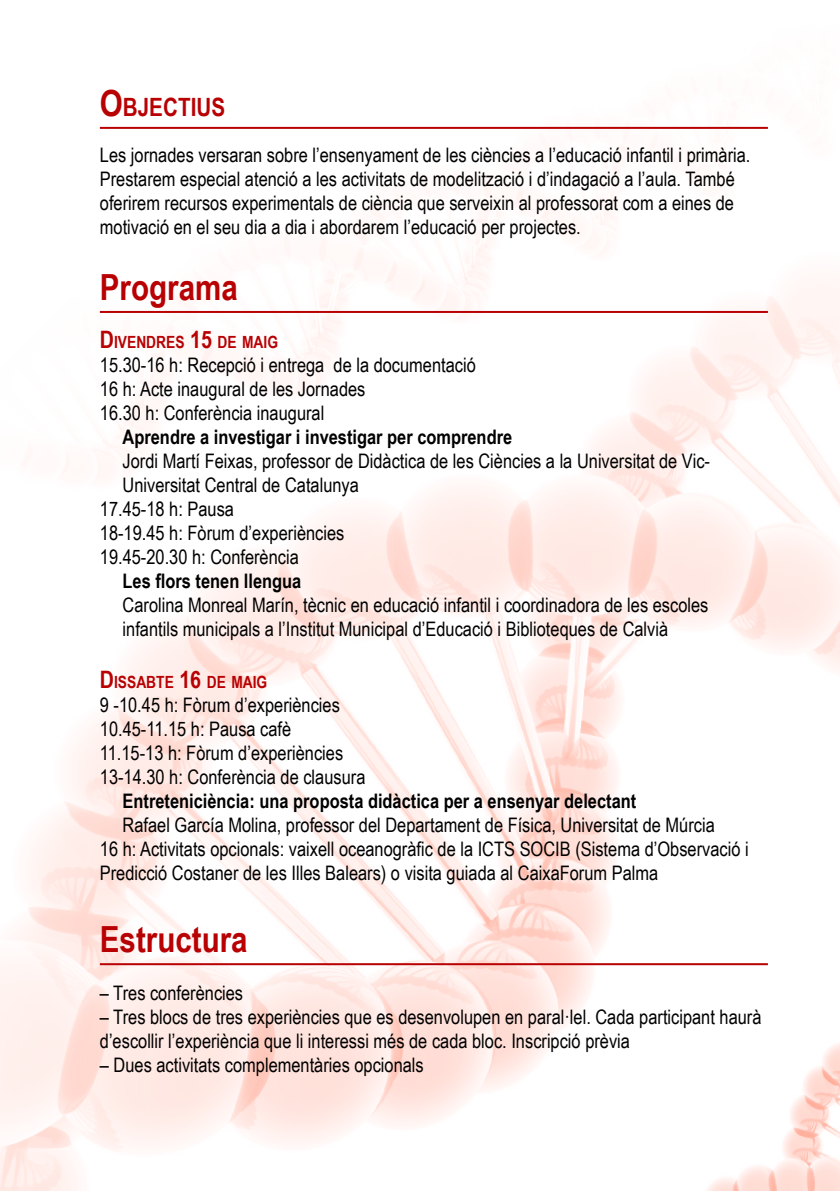
<style>
.page{position:relative;width:840px;height:1191px;background:#fff}
.page>*{position:absolute;margin:0;border:0;box-sizing:border-box;transform-origin:0 0}
.t1{font:700 36px "Arial Narrow";color:#b80103}
.t2{font:700 25.2px "Arial Narrow";color:#b80103}
.t3{font:20px/24px "Arial Narrow";color:#000}
.t4{font:700 20px "Arial Narrow";color:#000}
.t5{font:700 16.8px "Arial Narrow";color:#b80103}
.s1{font-size:36px}
.s2{font-size:24px}
</style>
<div class="page">
<img style="left:0;top:126px;width:839px;height:1065px">
<hr style="left:100px;top:127px;width:667px;height:2px;background:#b80103">
<hr style="left:100px;top:311px;width:667px;height:2px;background:#b80103">
<hr style="left:100px;top:963px;width:667px;height:2px;background:#b80103">
<p class="t2" style="left:100px;top:88px;width:127px"><span class="s1">O</span>BJECTIUS</p>
<p class="t3" style="left:100px;top:142px;width:651px">Les jornades versaran sobre l’ensenyament de les ciències a l’educació infantil i primària.<br>Prestarem especial atenció a les activitats de modelització i d’indagació a l’aula. També oferirem recursos experimentals de ciència que serveixin al professorat com a eines de motivació en el seu dia a dia i abordarem l’educació per projectes.</p>
<h1 class="t1" style="left:100px;top:260px;width:139px">Programa</h1>
<p class="t5" style="left:100px;top:329px;width:180px"><span class="s2">D</span>IVENDRES <span class="s2">15</span> DE MAIG</p>
<p class="t3" style="left:100px;top:352px;width:377px">15.30-16 h: Recepció i entrega de la documentació<br>16 h: Acte inaugural de les Jornades<br>16.30 h: Conferència inaugural</p>
<p class="t4" style="left:122px;top:421px;width:391px">Aprendre a investigar i investigar per comprendre</p>
<p class="t3" style="left:122px;top:448px;width:588px">Jordi Martí Feixas, professor de Didàctica de les Ciències a la Universitat de Vic-</p>
<p class="t3" style="left:122px;top:472px;width:238px">Universitat Central de Catalunya</p>
<p class="t3" style="left:100px;top:496px;width:136px">17.45-18 h: Pausa</p>
<p class="t3" style="left:100px;top:520px;width:246px">18-19.45 h: Fòrum d’experiències</p>
<p class="t3" style="left:100px;top:544px;width:200px">19.45-20.30 h: Conferència</p>
<p class="t4" style="left:122px;top:565px;width:180px">Les flors tenen llengua</p>
<p class="t3" style="left:122px;top:592px;width:587px">Carolina Monreal Marín, tècnic en educació infantil i coordinadora de les escoles infantils municipals a l’Institut Municipal d’Educació i Biblioteques de Calvià</p>
<p class="t5" style="left:100px;top:669px;width:169px"><span class="s2">D</span>ISSABTE <span class="s2">16</span> DE MAIG</p>
<p class="t3" style="left:100px;top:692px;width:267px">9 -10.45 h: Fòrum d’experiències<br>10.45-11.15 h: Pausa cafè<br>11.15-13 h: Fòrum d’experiències<br>13-14.30 h: Conferència de clausura</p>
<p class="t4" style="left:122px;top:785px;width:515px">Entreteniciència: una proposta didàctica per a ensenyar delectant</p>
<p class="t3" style="left:100px;top:812px;width:650px;text-indent:23px">Rafael García Molina, professor del Departament de Física, Universitat de Múrcia<br>16 h: Activitats opcionals: vaixell oceanogràfic de la ICTS SOCIB (Sistema d’Observació i<br>Predicció Costaner de les Illes Balears) o visita guiada al CaixaForum Palma</p>
<h1 class="t1" style="left:100px;top:912px;width:149px">Estructura</h1>
<p class="t3" style="left:100px;top:980px;width:145px">– Tres conferències</p>
<p class="t3" style="left:100px;top:1004px;width:662px">– Tres blocs de tres experiències que es desenvolupen en paral·lel. Cada participant haurà d’escollir l’experiència que li interessi més de cada bloc. Inscripció prèvia</p>
<p class="t3" style="left:100px;top:1052px;width:325px">– Dues activitats complementàries opcionals</p>
</div>
